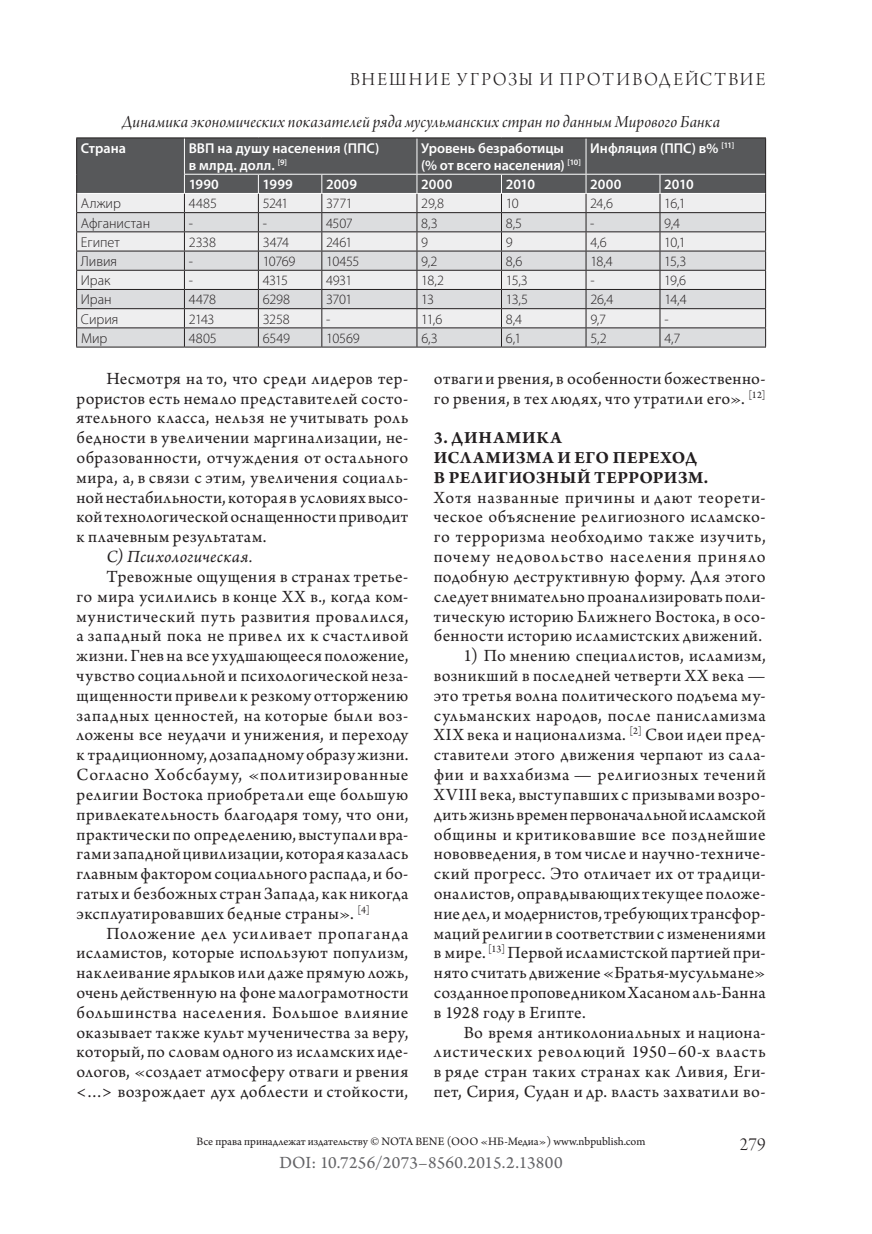
<style>
.page{position:relative;width:872px;height:1234px;background:#fff}
.page>*{position:absolute;margin:0;border:0;box-sizing:border-box;transform-origin:0 0}
.t1{font:19.5px "Arno Pro Light Display";letter-spacing:.1em;color:#231f20}
.t2{font:18px/19.8px "Arno Pro";letter-spacing:.025em;color:#231f20;text-align:justify}
.t3{font:18px "Arno Pro Italic Display";letter-spacing:.01em;color:#231f20}
.t4{font:700 18px/19.8px "Arno Pro";letter-spacing:.035em;color:#231f20}
.t5{font:18px "Arno Pro";letter-spacing:.015em;color:#636366}
.t6{font:italic 18px "Arno Pro";letter-spacing:.025em;color:#231f20}
.t7{font:300 14.25px "Myriad Pro";letter-spacing:-.01em;color:#231f20}
.t8{font:600 14.25px/17.1px "Myriad Pro";color:#fff}
.t9{font:12px "Arno Pro";color:#231f20}
</style>
<div class="page">
<hr style="left:76px;top:137px;width:108px;height:1px;background:#231f20">
<hr style="left:184px;top:137px;width:74px;height:1px;background:#231f20">
<hr style="left:258px;top:137px;width:64px;height:1px;background:#231f20">
<hr style="left:322px;top:137px;width:95px;height:1px;background:#231f20">
<hr style="left:417px;top:137px;width:84px;height:1px;background:#231f20">
<hr style="left:501px;top:137px;width:85px;height:1px;background:#231f20">
<hr style="left:586px;top:137px;width:74px;height:1px;background:#231f20">
<hr style="left:660px;top:137px;width:106px;height:1px;background:#231f20">
<svg style="left:76px;top:138px;width:690px;height:208px;background:#b6b6b8"></svg>
<hr style="left:76px;top:346px;width:108px;height:1px;background:#231f20">
<hr style="left:184px;top:346px;width:74px;height:1px;background:#231f20">
<hr style="left:258px;top:346px;width:64px;height:1px;background:#231f20">
<hr style="left:322px;top:346px;width:95px;height:1px;background:#231f20">
<hr style="left:417px;top:346px;width:84px;height:1px;background:#231f20">
<hr style="left:501px;top:346px;width:85px;height:1px;background:#231f20">
<hr style="left:586px;top:346px;width:74px;height:1px;background:#231f20">
<hr style="left:660px;top:346px;width:106px;height:1px;background:#231f20">
<p class="t1" style="left:350px;top:69px;width:417px">Внешние угрозы и противодействие</p>
<p class="t3" style="left:122px;top:112px;width:599px">Динамика экономических показателей ряда мусульманских стран поданным Мирового Банка</p>
<p class="t8" style="left:81px;top:139px;width:47px">Страна</p>
<p class="t8" style="left:189px;top:139px;width:192px">ВВП на душу населения (ППС) в млрд. долл. <sup>[9]</sup></p>
<p class="t8" style="left:421px;top:139px;width:161px">Уровень безработицы (% от всего населения) <sup>[10]</sup></p>
<p class="t8" style="left:590px;top:139px;width:145px">Инфляция (ППС) в% <sup>[11]</sup></p>
<p class="t8" style="left:189px;top:175px;width:32px">1990</p>
<p class="t8" style="left:263px;top:175px;width:32px">1999</p>
<p class="t8" style="left:326px;top:175px;width:32px">2009</p>
<p class="t8" style="left:421px;top:175px;width:33px">2000</p>
<p class="t8" style="left:506px;top:175px;width:31px">2010</p>
<p class="t8" style="left:590px;top:175px;width:33px">2000</p>
<p class="t8" style="left:664px;top:175px;width:31px">2010</p>
<p class="t7" style="left:81px;top:195px;width:42px">Алжир</p>
<p class="t7" style="left:189px;top:195px;width:30px">4485</p>
<p class="t7" style="left:263px;top:195px;width:27px">5241</p>
<p class="t7" style="left:326px;top:195px;width:28px">3771</p>
<p class="t7" style="left:421px;top:195px;width:24px">29,8</p>
<p class="t7" style="left:506px;top:195px;width:15px">10</p>
<p class="t7" style="left:590px;top:195px;width:24px">24,6</p>
<p class="t7" style="left:664px;top:195px;width:23px">16,1</p>
<p class="t7" style="left:81px;top:214px;width:71px">Афганистан</p>
<p class="t7" style="left:189px;top:214px;width:6px">-</p>
<p class="t7" style="left:263px;top:214px;width:6px">-</p>
<p class="t7" style="left:326px;top:214px;width:28px">4507</p>
<p class="t7" style="left:421px;top:214px;width:18px">8,3</p>
<p class="t7" style="left:506px;top:214px;width:18px">8,5</p>
<p class="t7" style="left:590px;top:214px;width:6px">-</p>
<p class="t7" style="left:664px;top:214px;width:17px">9,4</p>
<p class="t7" style="left:81px;top:233px;width:40px">Египет</p>
<p class="t7" style="left:189px;top:233px;width:29px">2338</p>
<p class="t7" style="left:263px;top:233px;width:28px">3474</p>
<p class="t7" style="left:326px;top:233px;width:28px">2461</p>
<p class="t7" style="left:421px;top:233px;width:8px">9</p>
<p class="t7" style="left:506px;top:233px;width:8px">9</p>
<p class="t7" style="left:590px;top:233px;width:18px">4,6</p>
<p class="t7" style="left:664px;top:233px;width:23px">10,1</p>
<p class="t7" style="left:81px;top:252px;width:38px">Ливия</p>
<p class="t7" style="left:189px;top:252px;width:6px">-</p>
<p class="t7" style="left:263px;top:252px;width:34px">10769</p>
<p class="t7" style="left:326px;top:252px;width:35px">10455</p>
<p class="t7" style="left:421px;top:252px;width:18px">9,2</p>
<p class="t7" style="left:506px;top:252px;width:18px">8,6</p>
<p class="t7" style="left:590px;top:252px;width:24px">18,4</p>
<p class="t7" style="left:664px;top:252px;width:24px">15,3</p>
<p class="t7" style="left:81px;top:272px;width:31px">Ирак</p>
<p class="t7" style="left:189px;top:272px;width:6px">-</p>
<p class="t7" style="left:263px;top:272px;width:27px">4315</p>
<p class="t7" style="left:326px;top:272px;width:28px">4931</p>
<p class="t7" style="left:421px;top:272px;width:24px">18,2</p>
<p class="t7" style="left:506px;top:272px;width:24px">15,3</p>
<p class="t7" style="left:590px;top:272px;width:6px">-</p>
<p class="t7" style="left:664px;top:272px;width:23px">19,6</p>
<p class="t7" style="left:81px;top:291px;width:32px">Иран</p>
<p class="t7" style="left:189px;top:291px;width:29px">4478</p>
<p class="t7" style="left:263px;top:291px;width:29px">6298</p>
<p class="t7" style="left:326px;top:291px;width:28px">3701</p>
<p class="t7" style="left:421px;top:291px;width:14px">13</p>
<p class="t7" style="left:506px;top:291px;width:24px">13,5</p>
<p class="t7" style="left:590px;top:291px;width:24px">26,4</p>
<p class="t7" style="left:664px;top:291px;width:24px">14,4</p>
<p class="t7" style="left:81px;top:310px;width:39px">Сирия</p>
<p class="t7" style="left:189px;top:310px;width:27px">2143</p>
<p class="t7" style="left:263px;top:310px;width:29px">3258</p>
<p class="t7" style="left:326px;top:310px;width:6px">-</p>
<p class="t7" style="left:421px;top:310px;width:23px">11,6</p>
<p class="t7" style="left:506px;top:310px;width:18px">8,4</p>
<p class="t7" style="left:590px;top:310px;width:17px">9,7</p>
<p class="t7" style="left:664px;top:310px;width:6px">-</p>
<p class="t7" style="left:81px;top:329px;width:28px">Мир</p>
<p class="t7" style="left:189px;top:329px;width:29px">4805</p>
<p class="t7" style="left:263px;top:329px;width:29px">6549</p>
<p class="t7" style="left:326px;top:329px;width:35px">10569</p>
<p class="t7" style="left:421px;top:329px;width:18px">6,3</p>
<p class="t7" style="left:506px;top:329px;width:17px">6,1</p>
<p class="t7" style="left:590px;top:329px;width:18px">5,2</p>
<p class="t7" style="left:664px;top:329px;width:18px">4,7</p>
<p class="t2" style="left:77px;top:369px;width:333px;text-indent:30px">Несмотря на то, что среди лидеров тер&shy;рористов есть немало представителей состо&shy;ятельного класса, нельзя не учитывать роль бедности в увеличении маргинализации, не&shy;образованности, отчуждения от остального мира, а, в связи с этим, увеличения социаль&shy;ной нестабильности, которая в условиях высо&shy;кой технологической оснащенности приводит к плачевным результатам.</p>
<p class="t6" style="left:106px;top:546px;width:147px">С) Психологическая.</p>
<p class="t2" style="left:77px;top:567px;width:333px;text-indent:30px">Тревожные ощущения в странах третье&shy;го мира усилились в конце ХХ в., когда ком&shy;мунистический путь развития провалился, а западный пока не привел их к счастливой жизни. Гнев на все ухудшающееся положение, чувство социальной и психологической неза&shy;щищенности привели к резкому отторжению западных ценностей, на которые были воз&shy;ложены все неудачи и унижения, и переходу к традиционному, дозападному образу жизни.<br>Согласно Хобсбауму, «политизированные религии Востока приобретали еще большую привлекательность благодаря тому, что они, практически по определению, выступали вра&shy;гами западной цивилизации, которая казалась главным фактором социального распада, и бо&shy;гатых и безбожных стран Запада, как никогда эксплуатировавших бедные страны». <sup>[4]</sup></p>
<p class="t2" style="left:77px;top:924px;width:333px;text-indent:30px">Положение дел усиливает пропаганда исламистов, которые используют популизм, наклеивание ярлыков или даже прямую ложь, очень действенную на фоне малограмотности большинства населения. Большое влияние оказывает также культ мученичества за веру, который, по словам одного из исламских иде&shy;ологов, «создает атмосферу отваги и рвения &lt;…&gt; возрождает дух доблести и стойкости,</p>
<p class="t2" style="left:434px;top:369px;width:333px">отваги и рвения, в особенности божественно&shy;го рвения, в тех людях, что утратили его». <sup>[12]</sup></p>
<p class="t4" style="left:434px;top:428px;width:276px">3. Динамика<br>исламизма и его переход в религиозный терроризм.</p>
<p class="t2" style="left:434px;top:488px;width:333px">Хотя названные причины и дают теорети&shy;ческое объяснение религиозного исламско&shy;го терроризма необходимо также изучить, почему недовольство населения приняло подобную деструктивную форму. Для этого следует внимательно проанализировать поли&shy;тическую историю Ближнего Востока, в осо&shy;бенности историю исламистских движений.</p>
<p class="t2" style="left:434px;top:646px;width:333px;text-indent:30px">1) По мнению специалистов, исламизм, возникший в последней четверти XX века — это третья волна политического подъема му&shy;сульманских народов, после панисламизма XIX века и национализма. <sup>[2]</sup> Свои идеи пред&shy;ставители этого движения черпают из сала&shy;фии и ваххабизма — религиозных течений XVIII века, выступавших с призывами возро&shy;дить жизнь времен первоначальной исламской общины и критиковавшие все позднейшие нововведения, в том числе и научно-техниче&shy;ский прогресс. Это отличает их от традици&shy;оналистов, оправдывающих текущее положе&shy;ние дел, и модернистов, требующих трансфор&shy;маций религии в соответствии с изменениями в мире. <sup>[13]</sup> Первой исламистской партией при&shy;нято считать движение «Братья-мусульмане» созданное проповедником Хасаном аль-Банна в 1928 году в Египте.</p>
<p class="t2" style="left:434px;top:1023px;width:333px;text-indent:30px">Во время антиколониальных и национа&shy;листических революций 1950–60-х власть в ряде стран таких странах как Ливия, Еги&shy;пет, Сирия, Судан и др. власть захватили во-</p>
<p class="t9" style="left:196px;top:1134px;width:450px">Все права принадлежат издательству © NOTA BENE (ООО «НБ-Медиа») www.nbpublish.com</p>
<p class="t5" style="left:279px;top:1152px;width:285px">DOI: 10.7256/2073–8560.2015.2.13800</p>
<p class="t1" style="left:740px;top:1133px;width:27px">279</p>
</div>
